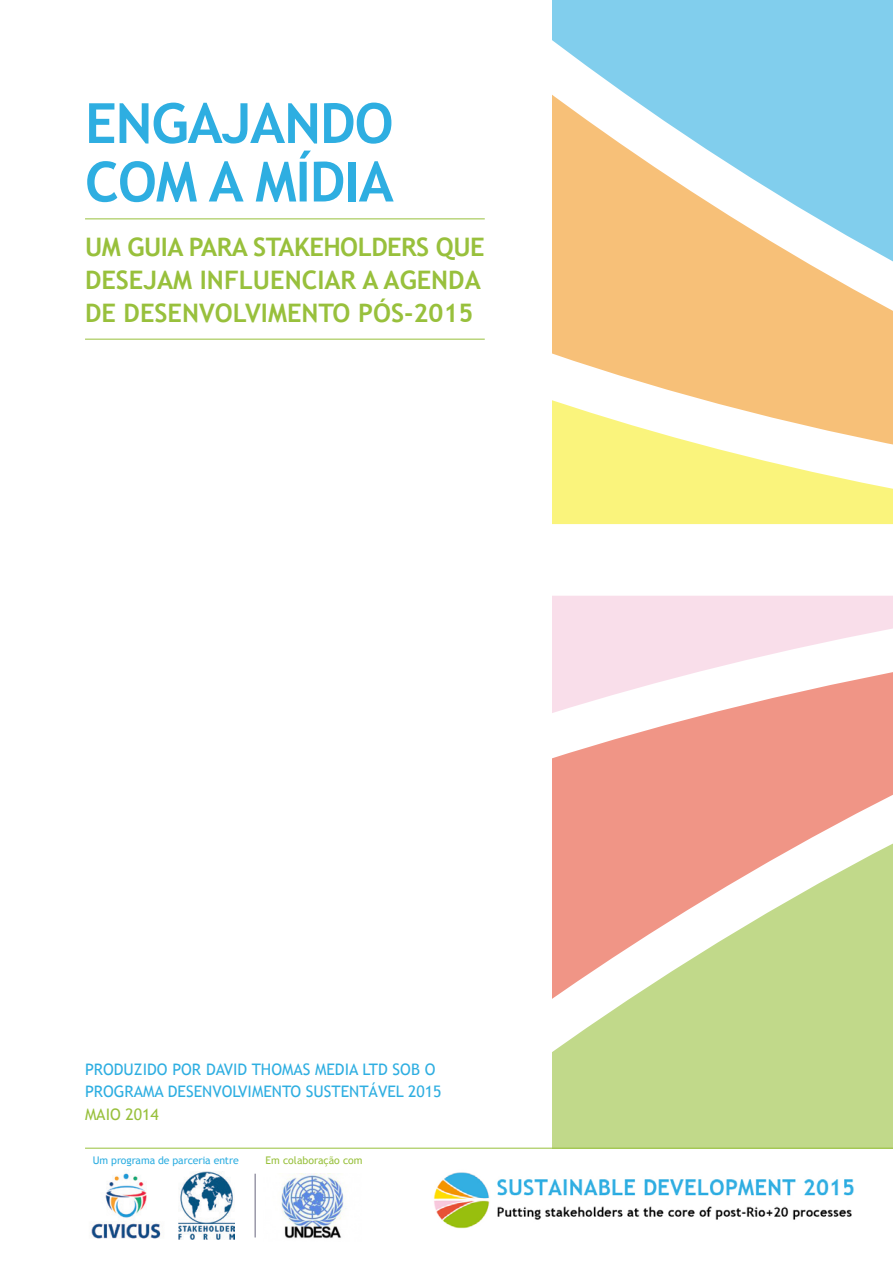
<style>
.page{position:relative;width:893px;height:1263px;background:#fff}
.page>*{position:absolute;margin:0;border:0;box-sizing:border-box;transform-origin:0 0}
.Cover_Header{font:700 55.5px/58.5px "Trebuchet MS";letter-spacing:-.02em;color:#2eaee1}
.Cover_Header-2{font:700 25.5px/33px "Trebuchet MS";color:#98c03c}
.Header_4{font:15.9px/22.5px "Trebuchet MS";color:#2eaee1}
.t1{font:10.5px "Trebuchet MS";letter-spacing:-.01em;color:#2eaee1}
.t2{font:10.5px "Trebuchet MS";color:#98c03c}
.s1{color:#98c03c}
</style>
<div class="page">
<hr style="left:85px;top:1148px;width:808px;height:1px;background:#98c03c">
<svg style="left:553px;top:596px;width:340px;height:552px"></svg>
<div style="left:553px;top:507px;width:340px;height:17px;background:#faf47c"></div>
<svg style="left:553px;top:0;width:340px;height:507px"></svg>
<img style="left:433px;top:1172px;width:421px;height:57px">
<img style="left:90px;top:1173px;width:71px;height:66px">
<img style="left:178px;top:1171px;width:56px;height:68px">
<img style="left:281px;top:1174px;width:63px;height:65px">
<hr style="left:255px;top:1174px;width:1px;height:63px;background:#67667d">
<hr style="left:85px;top:218px;width:400px;height:1px;background:#98c03c">
<hr style="left:85px;top:339px;width:400px;height:1px;background:#98c03c">
<p class="Cover_Header" style="left:85px;top:94px;width:310px">ENGAJANDO<br>COM A MÍDIA</p>
<p class="Cover_Header-2" style="left:85px;top:230px;width:401px">UM GUIA PARA STAKEHOLDERS QUE<br>DESEJAM INFLUENCIAR A AGENDA<br>DE DESENVOLVIMENTO PÓS-2015</p>
<p class="Header_4" style="left:85px;top:1058px;width:358px">PRODUZIDO POR DAVID THOMAS MEDIA LTD SOB O<br>PROGRAMA DESENVOLVIMENTO SUSTENTÁVEL 2015<br><span class="s1">MAIO 2014</span></p>
<p class="t1" style="left:93px;top:1154px;width:147px">Um programa de parceria entre</p>
<p class="t2" style="left:266px;top:1154px;width:99px">Em colaboração com</p>
</div>
